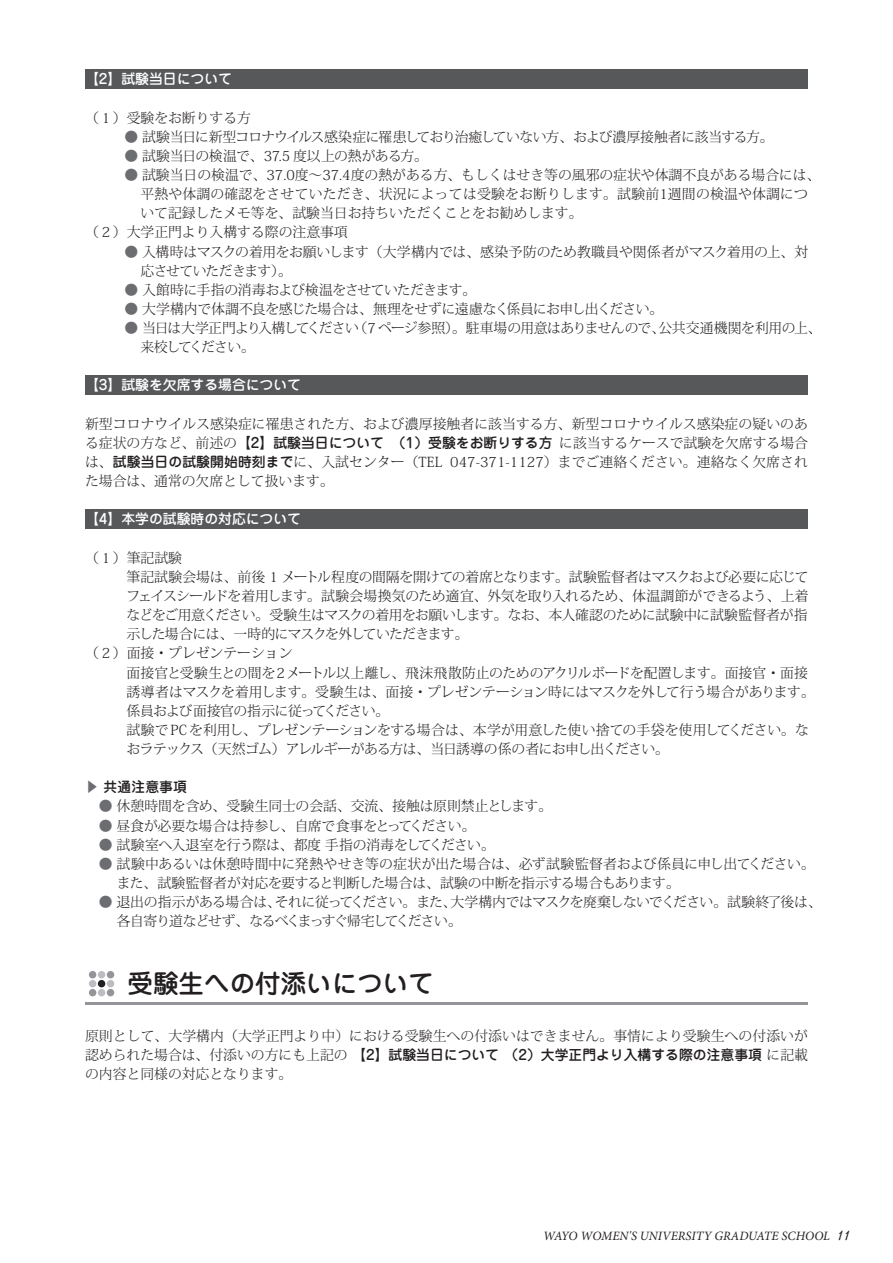
<style>
.page{position:relative;width:893px;height:1263px;background:#fff}
.page>*{position:absolute;margin:0;border:0;box-sizing:border-box;transform-origin:0 0}
.t1{font:500 25.5px "Jun 34 Pro";color:#231f20}
.t2{font:300 13.8px/19.2px "Koz Min Pro";letter-spacing:-.015em;color:#231f20}
.t3{font:300 13.8px/19.2px "Koz Min Pro";letter-spacing:-.045em;color:#231f20}
.t4{font:300 13.8px/19.2px "Koz Min Pro";letter-spacing:-.05em;color:#231f20}
.t5{font:300 13.8px "Koz Min Pro";letter-spacing:-.035em;color:#231f20}
.t6{font:500 13.8px "Jun 34 Pro";color:#231f20}
.t7{font:300 13.8px "Koz Min Pro";letter-spacing:.005em;color:#231f20}
.t8{font:300 13.8px "Koz Min Pro";letter-spacing:-.055em;color:#231f20}
.t9{font:300 13.8px "Koz Min Pro";letter-spacing:.015em;color:#231f20}
.t10{font:500 13.8px "Jun 34 Pro";color:#fff}
.t11{font:italic 12.75px "Minion Pro";color:#231f20}
.s1{color:#6c6d70}
.s2{font-family:"Jun 34 Pro";font-weight:500}
.s3{font-family:"Koz Min Pro";font-weight:300}
.s4{font-family:"Monoline Script";font-style:normal;font-size:14.1px}
</style>
<div class="page">
<div style="left:85px;top:69px;width:723px;height:19px;background:#57585a"></div>
<div style="left:85px;top:375px;width:723px;height:20px;background:#57585a"></div>
<div style="left:85px;top:509px;width:723px;height:20px;background:#57585a"></div>
<hr style="left:85px;top:1002px;width:723px;height:2px;background:#939598">
<div style="left:107px;top:989px;width:7px;height:7px;background:#939598;border-radius:50%"></div>
<div style="left:98px;top:989px;width:7px;height:7px;background:#bcbdc0;border-radius:50%"></div>
<div style="left:89px;top:989px;width:7px;height:7px;background:#939598;border-radius:50%"></div>
<div style="left:107px;top:980px;width:7px;height:7px;background:#bcbdc0;border-radius:50%"></div>
<div style="left:98px;top:980px;width:7px;height:7px;background:#231f20;border-radius:50%"></div>
<div style="left:89px;top:980px;width:7px;height:7px;background:#bcbdc0;border-radius:50%"></div>
<div style="left:107px;top:971px;width:7px;height:7px;background:#939598;border-radius:50%"></div>
<div style="left:98px;top:971px;width:7px;height:7px;background:#bcbdc0;border-radius:50%"></div>
<div style="left:89px;top:971px;width:7px;height:7px;background:#939598;border-radius:50%"></div>
<p class="t10" style="left:85px;top:68px;width:148px">【2】試験当日について</p>
<p class="t2" style="left:85px;top:107px;width:167px">（ 1 ）受験をお断りする方</p>
<p class="t8" style="left:124px;top:127px;width:651px"><span class="s1">●</span> 試験当日に新型コロナウイルス感染症に罹患しており治癒していない方、および濃厚接触者に該当する方。</p>
<p class="t2" style="left:124px;top:146px;width:305px"><span class="s1">●</span> 試験当日の検温で、37.5 度以上の熱がある方。</p>
<p class="t2" style="left:124px;top:165px;width:698px"><span class="s1">●</span> 試験当日の検温で、37.0度～37.4度の熱がある方、もしくはせき等の風邪の症状や体調不良がある場合には、</p>
<p class="t9" style="left:140px;top:184px;width:669px">平熱や体調の確認をさせていただき、状況によっては受験をお断りします。試験前1週間の検温や体調につ</p>
<p class="t2" style="left:140px;top:203px;width:444px">いて記録したメモ等を、試験当日お持ちいただくことをお勧めします。</p>
<p class="t2" style="left:85px;top:222px;width:264px">（ 2 ）大学正門より入構する際の注意事項</p>
<p class="t2" style="left:140px;top:241px;width:669px;text-indent:-16px"><span class="s1">●</span> 入構時はマスクの着用をお願いします（大学構内では、感染予防のため教職員や関係者がマスク着用の上、対応させていただきます）。</p>
<p class="t5" style="left:124px;top:280px;width:354px"><span class="s1">●</span> 入館時に手指の消毒および検温をさせていただきます。</p>
<p class="t2" style="left:124px;top:299px;width:540px"><span class="s1">●</span> 大学構内で体調不良を感じた場合は、無理をせずに遠慮なく係員にお申し出ください。</p>
<p class="t4" style="left:140px;top:318px;width:683px;text-indent:-16px"><span class="s1">●</span> 当日は大学正門より入構してください（7 ページ参照）。駐車場の用意はありませんので、公共交通機関を利用の上、来校してください。</p>
<p class="t10" style="left:85px;top:374px;width:217px">【3】試験を欠席する場合について</p>
<p class="t2" style="left:85px;top:414px;width:724px;text-align:justify">新型コロナウイルス感染症に罹患された方、および濃厚接触者に該当する方、新型コロナウイルス感染症の疑いのある症状の方など、前述の<span class="s2">【2】試験当日について （1）受験をお断りする方</span> に該当するケースで試験を欠席する場合は、<span class="s2">試験当日の試験開始時刻まで</span>に、入試センター（TEL 047-371-1127）までご連絡ください。連絡なく欠席された場合は、通常の欠席として扱います。</p>
<p class="t10" style="left:85px;top:508px;width:217px">【4】本学の試験時の対応について</p>
<p class="t2" style="left:85px;top:548px;width:98px">（ 1 ）筆記試験</p>
<p class="t2" style="left:127px;top:567px;width:684px">筆記試験会場は、前後 1 メートル程度の間隔を開けての着席となります。試験監督者はマスクおよび必要に応じて</p>
<p class="t2" style="left:127px;top:586px;width:683px">フェイスシールドを着用します。試験会場換気のため適宜、外気を取り入れるため、体温調節ができるよう、上着</p>
<p class="t5" style="left:127px;top:605px;width:683px">などをご用意ください。受験生はマスクの着用をお願いします。なお、本人確認のために試験中に試験監督者が指</p>
<p class="t4" style="left:127px;top:624px;width:343px">示した場合には、一時的にマスクを外していただきます。</p>
<p class="t2" style="left:85px;top:643px;width:209px">（ 2 ）面接・プレゼンテーション</p>
<p class="t2" style="left:127px;top:662px;width:683px">面接官と受験生との間を2メートル以上離し、飛沫飛散防止のためのアクリルボードを配置します。面接官・面接</p>
<p class="t2" style="left:127px;top:681px;width:690px">誘導者はマスクを着用します。受験生は、面接・プレゼンテーション時にはマスクを外して行う場合があります。</p>
<p class="t4" style="left:127px;top:701px;width:264px">係員および面接官の指示に従ってください。</p>
<p class="t2" style="left:127px;top:720px;width:684px">試験でPCを利用し、プレゼンテーションをする場合は、本学が用意した使い捨ての手袋を使用してください。な</p>
<p class="t3" style="left:127px;top:739px;width:544px">おラテックス（天然ゴム）アレルギーがある方は、当日誘導の係の者にお申し出ください。</p>
<p class="t6" style="left:85px;top:776px;width:103px"><span class="s1">▶</span> 共通注意事項</p>
<p class="t2" style="left:99px;top:796px;width:455px"><span class="s1">●</span> 休憩時間を含め、受験生同士の会話、交流、接触は原則禁止とします。</p>
<p class="t2" style="left:99px;top:815px;width:378px"><span class="s1">●</span> 昼食が必要な場合は持参し、自席で食事をとってください。</p>
<p class="t2" style="left:99px;top:835px;width:398px"><span class="s1">●</span> 試験室へ入退室を行う際は、都度 手指の消毒をしてください。</p>
<p class="t2" style="left:117px;top:854px;width:699px;text-indent:-18px"><span class="s1">●</span> 試験中あるいは休憩時間中に発熱やせき等の症状が出た場合は、必ず試験監督者および係員に申し出てください。また、試験監督者が対応を要すると判断した場合は、試験の中断を指示する場合もあります。</p>
<p class="t3" style="left:117px;top:892px;width:706px;text-indent:-18px"><span class="s1">●</span> 退出の指示がある場合は、それに従ってください。また、大学構内ではマスクを廃棄しないでください。試験終了後は、各自寄り道などせず、なるべくまっすぐ帰宅してください。</p>
<h1 class="t1" style="left:128px;top:963px;width:308px">受験生への付添いについて</h1>
<p class="t7" style="left:85px;top:1026px;width:724px">原則として、大学構内（大学正門より中）における受験生への付添いはできません。事情により受験生への付添いが</p>
<p class="t6" style="left:85px;top:1044px;width:724px"><span class="s3">認められた場合は、付添いの方にも上記の</span> 【2】試験当日について （2）大学正門より入構する際の注意事項 <span class="s3">に記載</span></p>
<p class="t2" style="left:85px;top:1064px;width:209px">の内容と同様の対応となります。</p>
<p class="t11" style="left:543px;top:1227px;width:309px">WAYO WOMEN'S UNIVERSITY GRADUATE SCHOOL <span class="s4">11</span></p>
</div>
